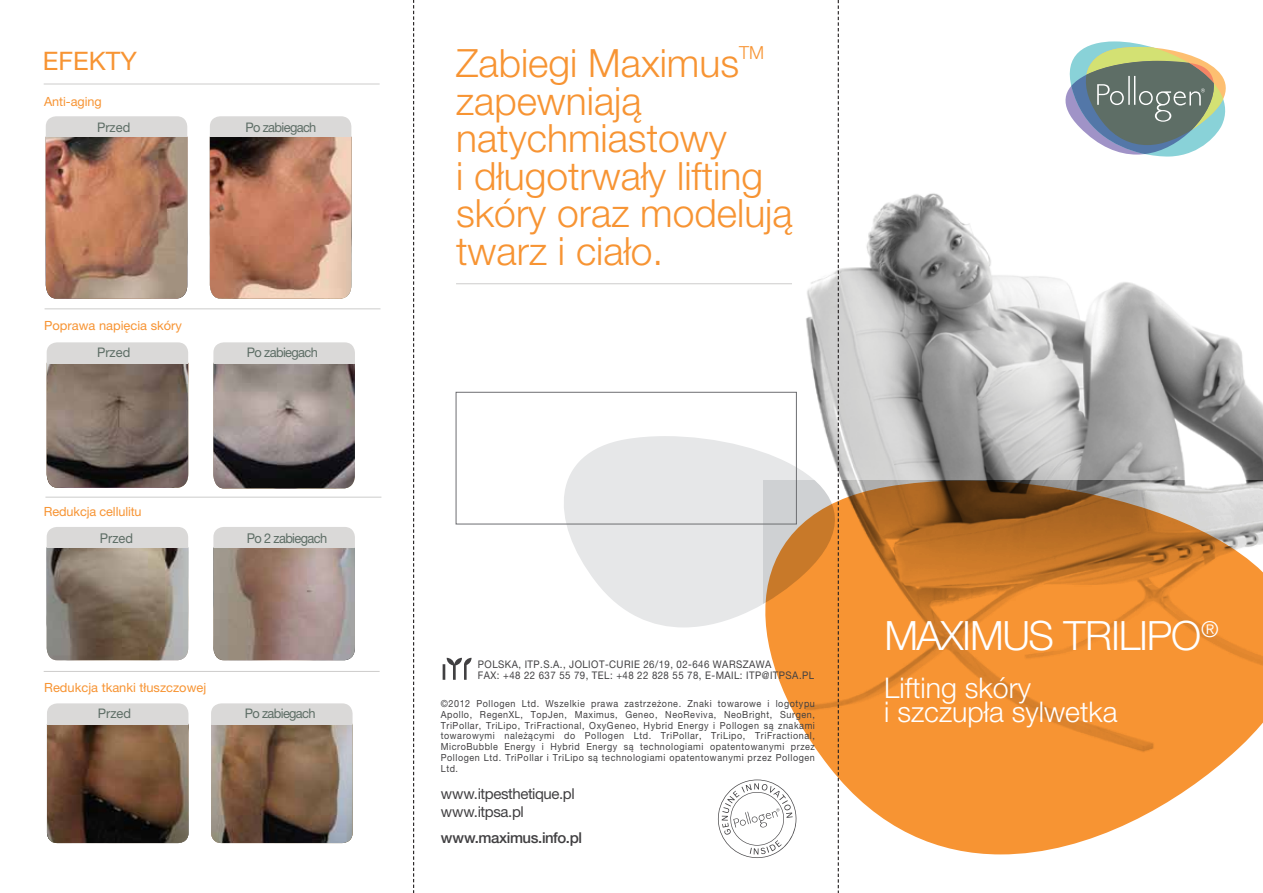
<style>
.page{position:relative;width:1263px;height:893px;background:#fff}
.page>*{position:absolute;margin:0;border:0;box-sizing:border-box;transform-origin:0 0}
.t1{font:300 40.5px "Helvetica Neue LT Pro";letter-spacing:-.035em;color:#fff}
.t2{font:300 39px/37.5px "Helvetica Neue LT Pro";color:#f79433}
.t3{font:300 28.5px/24px "Helvetica Neue LT Pro";color:#fff}
.t4{font:25.5px "Helvetica Neue LT Pro";color:#f79433}
.t5{font:300 18px "Helvetica Neue LT Pro";color:#f79433}
.t6{font:15px/17.5px "Helvetica Neue LT Pro";letter-spacing:-.025em;color:#414042}
.t7{font:500 15px "Helvetica Neue LT Pro";letter-spacing:-.03em;color:#414042}
.t8{font:13.5px "Helvetica Neue LT Pro";letter-spacing:-.05em;color:#5e6e66;scale:.95 1}
.t9{font:13.2px "Helvetica Neue LT Pro";letter-spacing:-.05em;color:#5e6e66}
.t10{font:12.6px "Helvetica Neue LT Pro";color:#f79433}
.t11{font:10.5px/11.6px "Helvetica Neue LT Pro";letter-spacing:.045em;color:#414042;scale:.92 1}
.t12{font:9.75px/10.8px "Helvetica Neue LT Pro";letter-spacing:.065em;color:#414042;text-align:justify;scale:.92 1}
</style>
<div class="page">
<img style="left:733px;top:183px;width:530px;height:298px">
<svg style="left:547px;top:436px;width:347px;height:191px;fill:#e6e7e8"></svg>
<svg style="left:764px;top:481px;width:499px;height:373px;fill:#f79433"></svg>
<svg style="left:443px;top:658px;width:29px;height:22px"></svg>
<svg style="left:717px;top:780px;width:83px;height:78px"></svg>
<hr style="left:45px;top:308px;width:335px;height:1px;background:#cdcccb">
<img style="left:46px;top:137px;width:141px;height:162px">
<div style="left:46px;top:116px;width:141px;height:21px;background:#dad9d8"></div>
<img style="left:210px;top:137px;width:141px;height:162px">
<div style="left:210px;top:116px;width:141px;height:21px;background:#dad9d8"></div>
<hr style="left:44px;top:671px;width:336px;height:1px;background:#cdcccb">
<hr style="left:45px;top:497px;width:336px;height:1px;background:#cdcccb">
<img style="left:47px;top:724px;width:141px;height:119px">
<div style="left:47px;top:703px;width:141px;height:21px;background:#dad9d8"></div>
<img style="left:211px;top:724px;width:142px;height:119px">
<div style="left:211px;top:703px;width:142px;height:21px;background:#dad9d8"></div>
<img style="left:47px;top:363px;width:141px;height:125px">
<div style="left:47px;top:342px;width:141px;height:21px;background:#dad9d8"></div>
<img style="left:213px;top:363px;width:142px;height:125px">
<div style="left:213px;top:342px;width:142px;height:21px;background:#dad9d8"></div>
<img style="left:47px;top:548px;width:141px;height:112px">
<div style="left:47px;top:527px;width:141px;height:21px;background:#dad9d8"></div>
<img style="left:213px;top:548px;width:142px;height:112px">
<div style="left:213px;top:527px;width:142px;height:21px;background:#dad9d8"></div>
<hr style="left:44px;top:84px;width:336px;height:1px;background:#cdcccb">
<hr style="left:456px;top:283px;width:336px;height:1px;background:#cdcccb">
<div style="left:456px;top:392px;width:341px;height:132px;border:1px solid #6d6e71"></div>
<svg style="left:1065px;top:41px;width:161px;height:116px"></svg>
<svg style="left:413px;top:0;width:1px;height:893px"></svg>
<svg style="left:838px;top:0;width:1px;height:893px"></svg>
<h3 class="t4" style="left:43px;top:45px;width:95px">EFEKTY</h3>
<p class="t10" style="left:44px;top:94px;width:59px">Anti-aging</p>
<h3 class="t9" style="left:97px;top:119px;width:35px">Przed</h3>
<h3 class="t9" style="left:245px;top:119px;width:72px">Po zabiegach</h3>
<p class="t10" style="left:44px;top:318px;width:139px">Poprawa napięcia skóry</p>
<h3 class="t9" style="left:97px;top:345px;width:35px">Przed</h3>
<h3 class="t9" style="left:247px;top:345px;width:72px">Po zabiegach</h3>
<p class="t10" style="left:44px;top:504px;width:99px">Redukcja cellulitu</p>
<h3 class="t8" style="left:100px;top:531px;width:36px">Przed</h3>
<h3 class="t8" style="left:247px;top:531px;width:86px">Po 2 zabiegach</h3>
<p class="t10" style="left:44px;top:680px;width:163px">Redukcja tkanki tłuszczowej</p>
<h3 class="t9" style="left:98px;top:706px;width:35px">Przed</h3>
<h3 class="t9" style="left:245px;top:706px;width:72px">Po zabiegach</h3>
<h2 class="t2" style="left:456px;top:44px;width:285px">Zabiegi Maximus</h2>
<h3 class="t5" style="left:739px;top:42px;width:27px">TM</h3>
<h2 class="t2" style="left:456px;top:81px;width:338px">zapewniają natychmiastowy<br>i długotrwały lifting skóry oraz modelują twarz i ciało.</h2>
<p class="t11" style="left:478px;top:658px;width:367px">POLSKA, ITP.S.A., JOLIOT-CURIE 26/19, 02-646 WARSZAWA<br>FAX: +48 22 637 55 79, TEL: +48 22 828 55 78, E-MAIL: ITP@ITPSA.PL</p>
<p class="t12" style="left:441px;top:698px;width:408px">©2012 Pollogen Ltd. Wszelkie prawa zastrzeżone. Znaki towarowe i logotypu Apollo, RegenXL, TopJen, Maximus, Geneo, NeoReviva, NeoBright, Surgen, TriPollar, TriLipo, TriFractional, OxyGeneo, Hybrid Energy i Pollogen są znakami towarowymi należącymi do Pollogen Ltd. TriPollar, TriLipo, TriFractional, MicroBubble Energy i Hybrid Energy są technologiami opatentowanymi przez Pollogen Ltd. TriPollar i TriLipo są technologiami opatentowanymi przez Pollogen Ltd.</p>
<h3 class="t6" style="left:441px;top:785px;width:136px">www.itpesthetique.pl www.itpsa.pl</h3>
<h3 class="t7" style="left:441px;top:829px;width:143px">www.maximus.info.pl</h3>
<h1 class="t1" style="left:884px;top:611px;width:336px">MAXIMUS TRILIPO<sup>®</sup></h1>
<h3 class="t3" style="left:884px;top:675px;width:235px">Lifting skóry<br>i szczupła sylwetka</h3>
</div>
